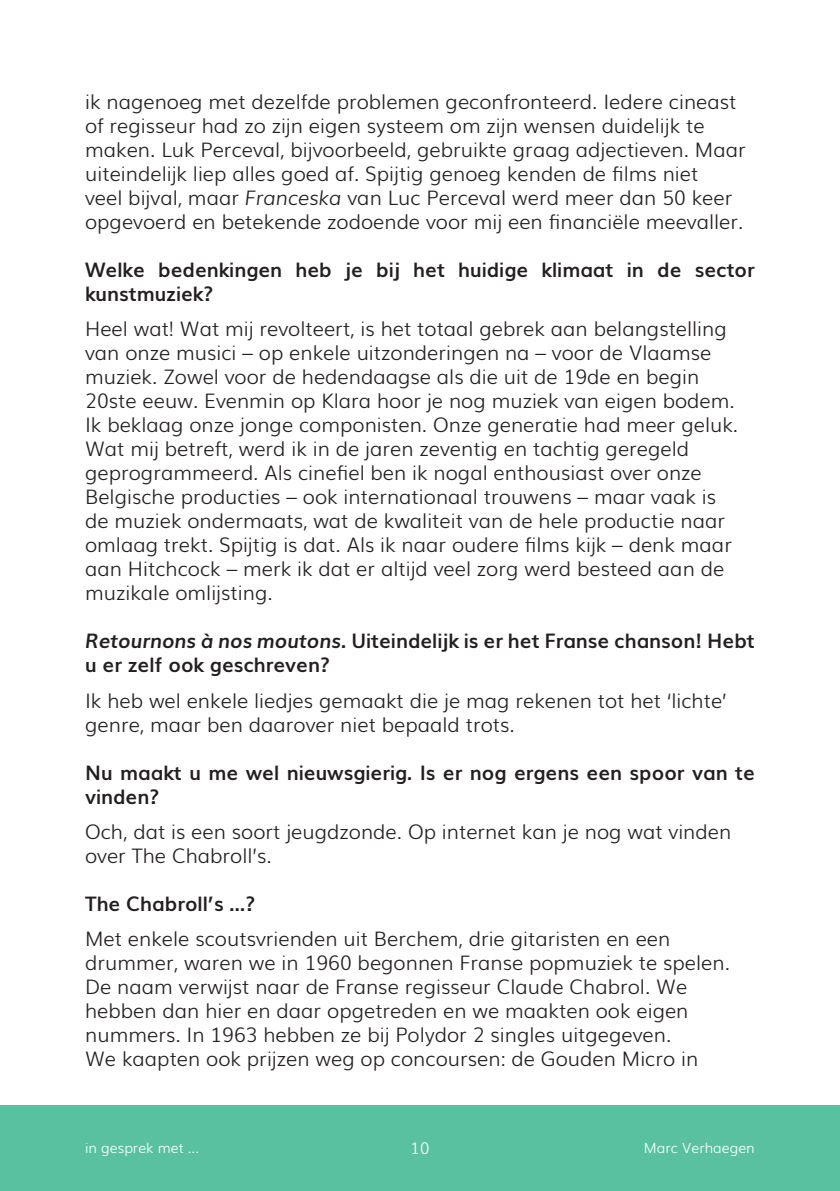
<style>
.page{position:relative;width:840px;height:1191px;background:#fff}
.page>*{position:absolute;margin:0;border:0;box-sizing:border-box;transform-origin:0 0}
.t1{font:300 20px/24px "Muli";color:#231f20}
.t2{font:700 20px/24px "Muli";color:#231f20}
.t3{font:300 16px "Muli";color:#fff}
.t4{font:300 14px "Muli";color:#fff}
.s1{font-style:italic}
</style>
<div class="page">
<div style="left:0;top:1106px;width:839px;height:85px;background:#5ac1a0"></div>
<p class="t1" style="left:85px;top:88px;width:661px">ik nagenoeg met dezelfde problemen geconfronteerd. Iedere cineast of regisseur had zo zijn eigen systeem om zijn wensen duidelijk te maken. Luk Perceval, bijvoorbeeld, gebruikte graag adjectieven. Maar uiteindelijk liep alles goed af. Spijtig genoeg kenden de films niet<br>veel bijval, maar <span class="s1">Franceska</span> van Luc Perceval werd meer dan 50 keer opgevoerd en betekende zodoende voor mij een financiële meevaller.</p>
<p class="t2" style="left:85px;top:256px;width:670px">Welke bedenkingen heb je bij het huidige klimaat in de sector kunstmuziek?</p>
<p class="t1" style="left:85px;top:315px;width:654px">Heel wat! Wat mij revolteert, is het totaal gebrek aan belangstelling van onze musici – op enkele uitzonderingen na – voor de Vlaamse muziek. Zowel voor de hedendaagse als die uit de 19de en begin 20ste eeuw. Evenmin op Klara hoor je nog muziek van eigen bodem.<br>Ik beklaag onze jonge componisten. Onze generatie had meer geluk.<br>Wat mij betreft, werd ik in de jaren zeventig en tachtig geregeld geprogrammeerd. Als cinefiel ben ik nogal enthousiast over onze Belgische producties – ook internationaal trouwens – maar vaak is de muziek ondermaats, wat de kwaliteit van de hele productie naar omlaag trekt. Spijtig is dat. Als ik naar oudere films kijk – denk maar aan Hitchcock – merk ik dat er altijd veel zorg werd besteed aan de muzikale omlijsting.</p>
<p class="t2" style="left:85px;top:627px;width:670px"><span class="s1">Retournons à nos moutons</span>. Uiteindelijk is er het Franse chanson! Hebt u er zelf ook geschreven?</p>
<p class="t1" style="left:85px;top:687px;width:643px">Ik heb wel enkele liedjes gemaakt die je mag rekenen tot het ‘lichte’ genre, maar ben daarover niet bepaald trots.</p>
<p class="t2" style="left:85px;top:759px;width:671px">Nu maakt u me wel nieuwsgierig. Is er nog ergens een spoor van te vinden?</p>
<p class="t1" style="left:85px;top:818px;width:647px">Och, dat is een soort jeugdzonde. Op internet kan je nog wat vinden over The Chabroll’s.</p>
<p class="t2" style="left:85px;top:890px;width:172px">The Chabroll’s ...?</p>
<p class="t1" style="left:85px;top:925px;width:646px">Met enkele scoutsvrienden uit Berchem, drie gitaristen en een drummer, waren we in 1960 begonnen Franse popmuziek te spelen.<br>De naam verwijst naar de Franse regisseur Claude Chabrol. We hebben dan hier en daar opgetreden en we maakten ook eigen nummers. In 1963 hebben ze bij Polydor 2 singles uitgegeven.<br>We kaapten ook prijzen weg op concoursen: de Gouden Micro in</p>
<p class="t4" style="left:85px;top:1137px;width:115px">in gesprek met ...</p>
<p class="t3" style="left:410px;top:1135px;width:20px">10</p>
<p class="t4" style="left:643px;top:1137px;width:112px">Marc Verhaegen</p>
</div>
